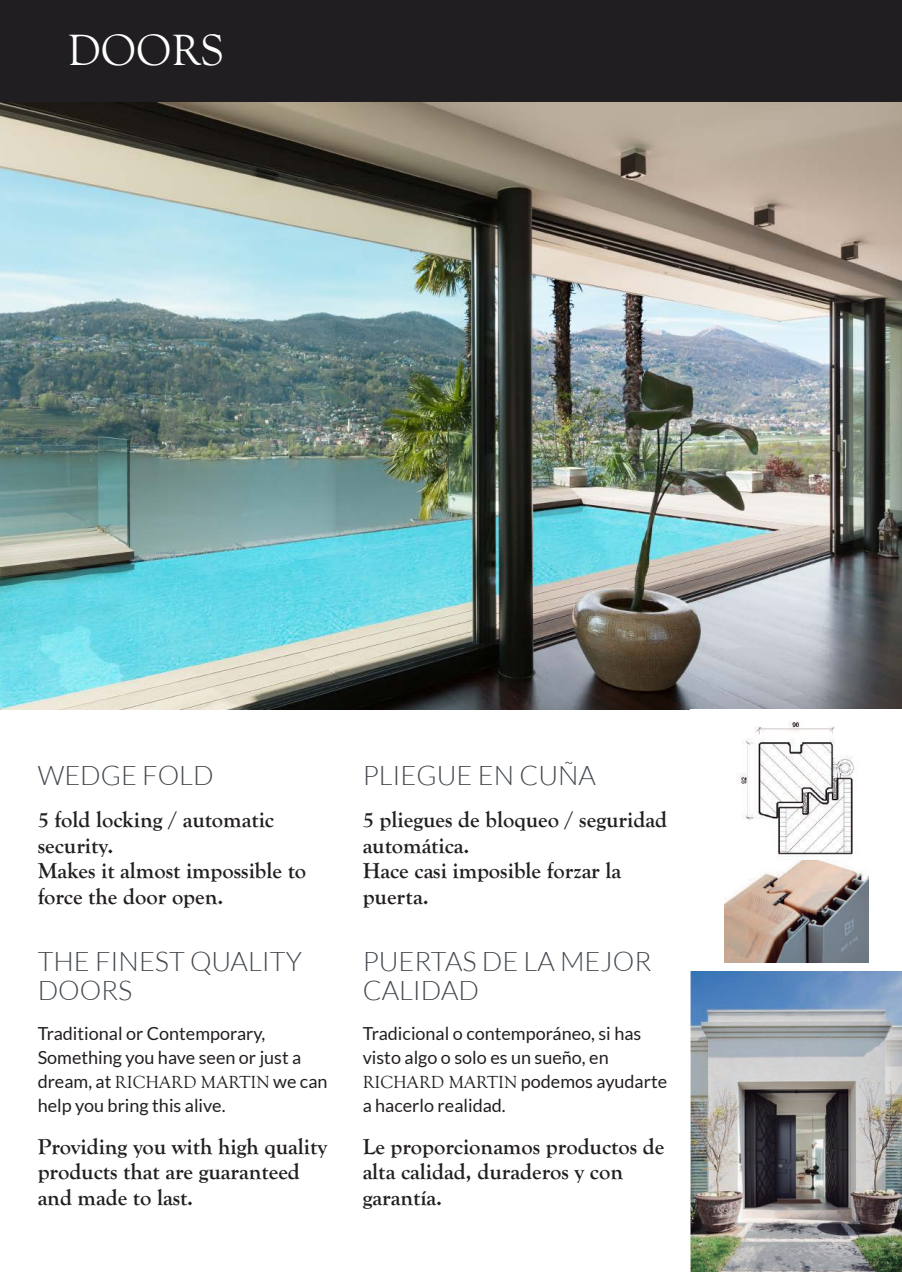
<style>
.page{position:relative;width:902px;height:1272px;background:#fff}
.page>*{position:absolute;margin:0;border:0;box-sizing:border-box;transform-origin:0 0}
.t1{font:45px "Goudy Old Style T";color:#fff}
.t2{font:300 27px/28.5px "Lato";color:#42484e}
.t3{font:700 22.5px/25.5px "Goudy Old Style T";color:#231f20}
.t4{font:18px/24px "Lato";color:#231f20}
.s1{font-family:"Goudy Old Style T"}
</style>
<div class="page">
<div style="left:0;top:0;width:901px;height:102px;background:#201e21"></div>
<img style="left:0;top:102px;width:901px;height:607px">
<img style="left:690px;top:971px;width:211px;height:300px">
<img style="left:724px;top:721px;width:145px;height:242px">
<img style="left:724px;top:860px;width:144px;height:102px">
<h1 class="t1" style="left:67px;top:25px;width:158px">DOORS</h1>
<p class="t2" style="left:38px;top:761px;width:177px">WEDGE FOLD</p>
<p class="t3" style="left:38px;top:807px;width:270px">5 fold locking / automatic security.<br>Makes it almost impossible to force the door open.</p>
<p class="t2" style="left:38px;top:947px;width:266px">THE FINEST QUALITY<br>DOORS</p>
<p class="t4" style="left:38px;top:1021px;width:291px">Traditional or Contemporary,<br>Something you have seen or just a dream, at <span class="s1">RICHARD MARTIN</span> we can help you bring this alive.</p>
<p class="t3" style="left:38px;top:1134px;width:291px">Providing you with high quality products that are guaranteed and made to last.</p>
<p class="t2" style="left:362px;top:761px;width:235px">PLIEGUE EN CUÑA</p>
<p class="t3" style="left:362px;top:807px;width:306px">5 pliegues de bloqueo / seguridad automática.<br>Hace casi imposible forzar la puerta.</p>
<p class="t2" style="left:362px;top:947px;width:290px">PUERTAS DE LA MEJOR<br>CALIDAD</p>
<p class="t4" style="left:362px;top:1021px;width:306px">Tradicional o contemporáneo, si has visto algo o solo es un sueño, en<br><span class="s1">RICHARD MARTIN</span> podemos ayudarte a hacerlo realidad.</p>
<p class="t3" style="left:362px;top:1134px;width:303px">Le proporcionamos productos de alta calidad, duraderos y con garantía.</p>
</div>
